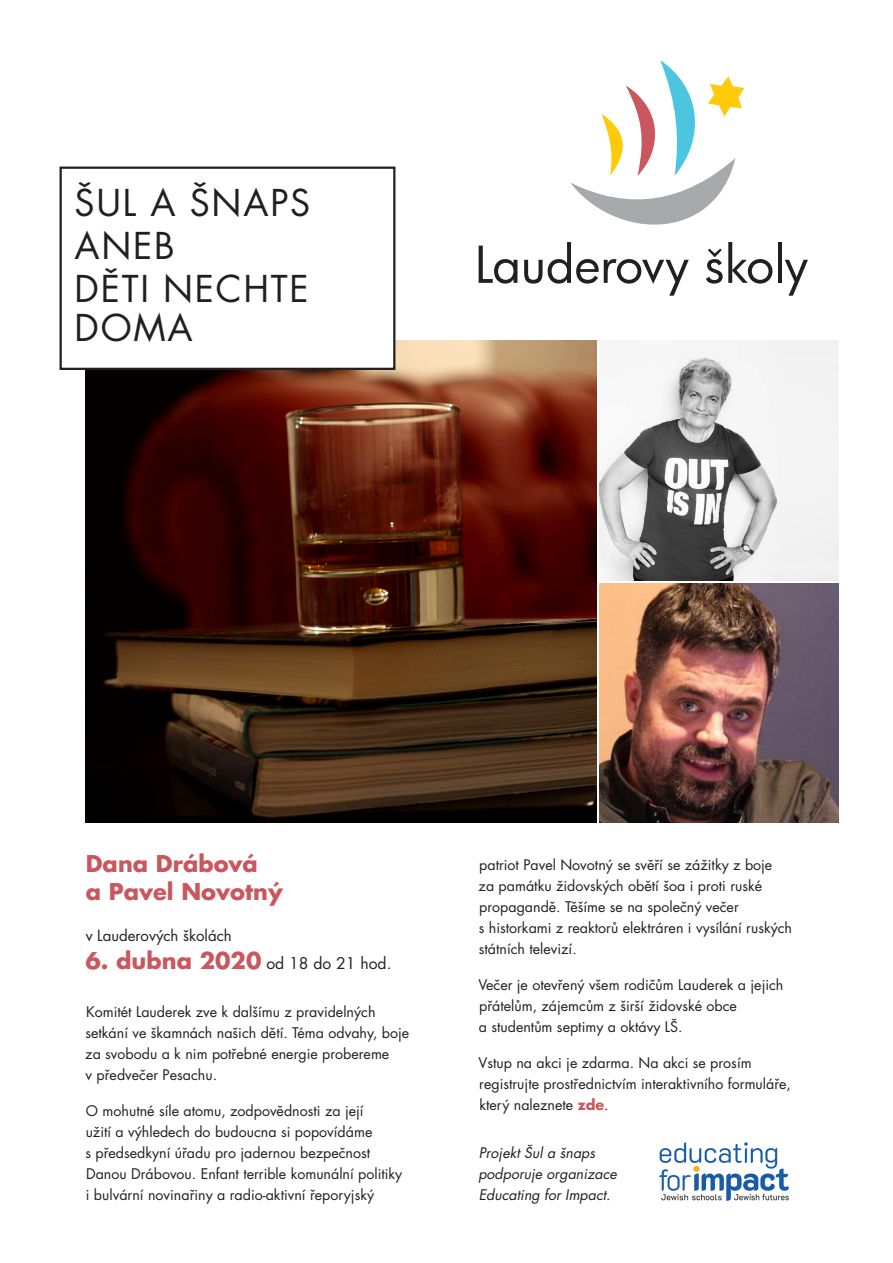
<style>
.page{position:relative;width:893px;height:1263px;background:#fff}
.page>*{position:absolute;margin:0;border:0;box-sizing:border-box;transform-origin:0 0}
.t1{font:36px/43.2px "Futura CE Book";letter-spacing:.05em;color:#231f20}
.t2{font:700 22.5px/28.5px "Futura CE";color:#c9575d}
.t3{font:15.75px "Futura CE Book";color:#231f20}
.t4{font:15px "Futura CE Book";color:#231f20}
.t5{font:14.25px/21px "Futura CE Book";color:#231f20}
.t6{font:italic 14.25px/21px "Futura CE Book";color:#231f20}
.s1{font-family:"Futura CE";font-weight:700;font-size:22.5px;color:#c9575d}
.s2{font-family:"Futura CE";font-weight:700;color:#c9575d}
</style>
<div class="page">
<img style="left:85px;top:341px;width:512px;height:481px">
<div style="left:61px;top:168px;width:333px;height:201px;background:#fff"></div>
<div style="left:60px;top:167px;width:335px;height:203px;border:2px solid #231f20"></div>
<svg style="left:479px;top:246px;width:38px;height:38px"></svg>
<svg style="left:778px;top:242px;width:3px;height:41px"></svg>
<svg style="left:785px;top:260px;width:23px;height:36px"></svg>
<svg style="left:524px;top:60px;width:248px;height:236px"></svg>
<img style="left:659px;top:1142px;width:130px;height:59px">
<img style="left:600px;top:341px;width:239px;height:239px">
<img style="left:600px;top:583px;width:239px;height:239px">
<h1 class="t1" style="left:75px;top:182px;width:237px">Šul a šnaps aneb<br>Děti nechte</h1>
<h1 class="t1" style="left:75px;top:307px;width:120px">doma</h1>
<h2 class="t2" style="left:86px;top:849px;width:199px">Dana Drábová<br>a Pavel Novotný</h2>
<p class="t4" style="left:86px;top:926px;width:148px">v Lauderových školách</p>
<p class="t3" style="left:85px;top:954px;width:308px"><span class="s1">6. dubna 2020</span> od 18 do 21 hod.</p>
<p class="t5" style="left:85px;top:1002px;width:325px">Komitét Lauderek zve k dalšímu z pravidelných setkání ve škamnách našich dětí. Téma odvahy, boje za svobodu a k nim potřebné energie probereme<br>v předvečer Pesachu.</p>
<p class="t5" style="left:85px;top:1101px;width:318px">O mohutné síle atomu, zodpovědnosti za její<br>užití a výhledech do budoucna si popovídáme<br>s předsedkyní úřadu pro jadernou bezpečnost Danou Drábovou. Enfant terrible komunální politiky i bulvární novinařiny a radio-aktivní řeporyjský</p>
<p class="t5" style="left:479px;top:855px;width:315px">patriot Pavel Novotný se svěří se zážitky z boje<br>za památku židovských obětí šoa i proti ruské propagandě. Těšíme se na společný večer<br>s historkami z reaktorů elektráren i vysílání ruských státních televizí.</p>
<p class="t5" style="left:478px;top:975px;width:307px">Večer je otevřený všem rodičům Lauderek a jejich přátelům, zájemcům z širší židovské obce<br>a studentům septimy a oktávy LŠ.</p>
<p class="t5" style="left:478px;top:1053px;width:314px">Vstup na akci je zdarma. Na akci se prosím registrujte prostřednictvím interaktivního formuláře, který naleznete <span class="s2">zde</span>.</p>
<p class="t6" style="left:478px;top:1143px;width:140px">Projekt Šul a šnaps podporuje organizace<br>Educating for Impact.</p>
</div>
